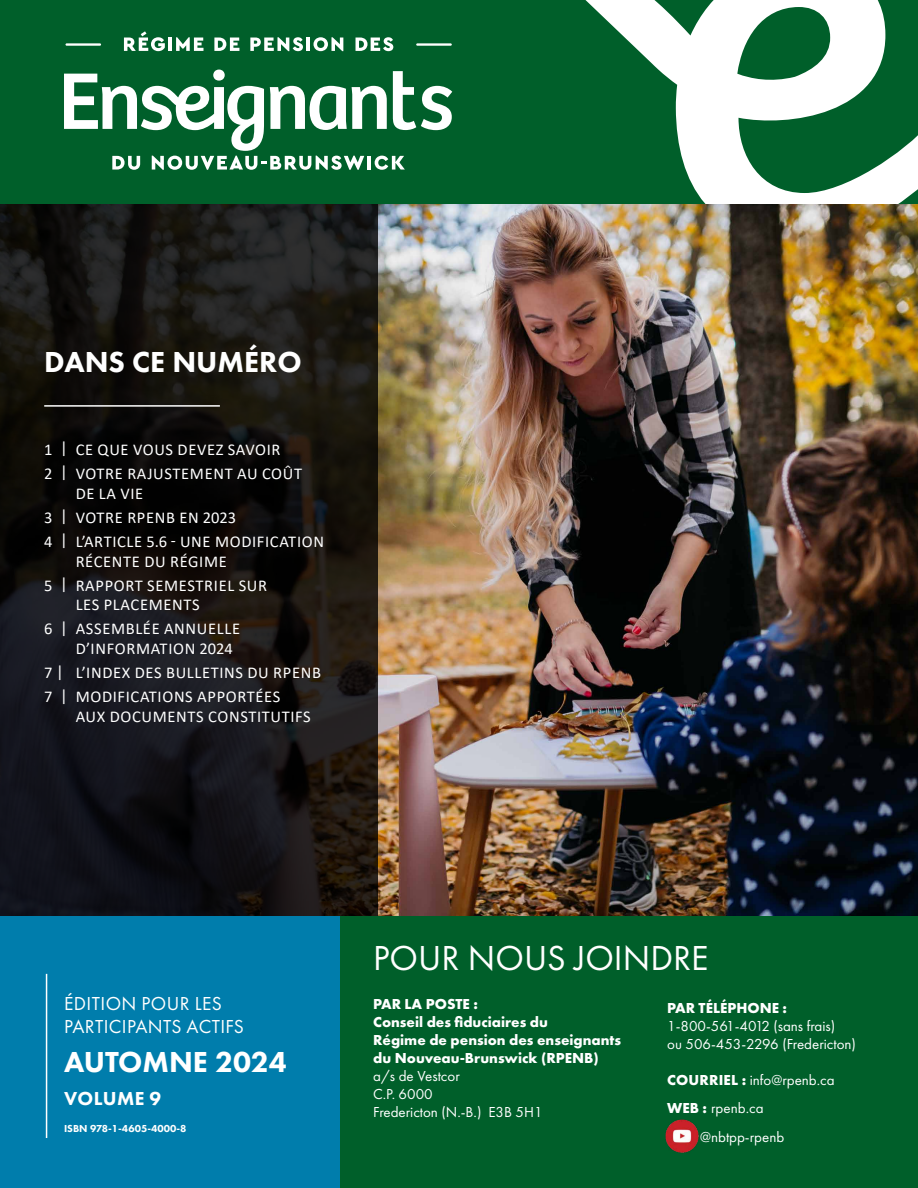
<style>
.page{position:relative;width:918px;height:1188px;background:#fff}
.page>*{position:absolute;margin:0;border:0;box-sizing:border-box;transform-origin:0 0}
.t1{font:36px "Futura PT";color:#fff}
.t2{font:800 30px "Futura PT";color:#fff}
.t3{font:19.5px/23.4px "Futura PT";letter-spacing:.02em;color:#fff}
.t4{font:800 19.5px "Futura PT";letter-spacing:.02em;color:#fff}
.t5{font:16.5px/24px "Calibri";letter-spacing:.04em;color:#fff}
.t6{font:15px/18px "Futura PT";color:#fff}
.t7{font:700 15px/18px "Futura PT";color:#fff}
.t8{font:800 10.5px "Futura PT";color:#fff}
.s1{font-weight:700}
</style>
<div class="page">
<div style="left:325px;top:915px;width:593px;height:273px;background:#005f2a"></div>
<div style="left:0;top:203px;width:339px;height:985px;background:#007dac"></div>
<img style="left:378px;top:203px;width:540px;height:713px">
<hr style="left:46px;top:974px;width:1px;height:164px;background:#fff">
<svg style="left:0;top:203px;width:378px;height:713px;background:#151413"></svg>
<div style="left:0;top:0;width:918px;height:203px;background:#005f2a"></div>
<svg style="left:585px;top:0;width:333px;height:203px"></svg>
<hr style="left:44px;top:405px;width:176px;height:2px;background:#fff">
<img style="left:665px;top:1119px;width:34px;height:34px">
<hr style="left:168px;top:38px;width:4px;height:13px;background:#fff">
<svg style="left:176px;top:37px;width:27px;height:14px"></svg>
<svg style="left:214px;top:38px;width:25px;height:13px"></svg>
<svg style="left:250px;top:37px;width:53px;height:14px"></svg>
<svg style="left:356px;top:37px;width:37px;height:14px"></svg>
<hr style="left:306px;top:38px;width:4px;height:13px;background:#fff">
<svg style="left:314px;top:37px;width:29px;height:14px"></svg>
<svg style="left:124px;top:31px;width:41px;height:20px"></svg>
<div style="left:213px;top:70px;width:12px;height:11px;background:#fff;border-radius:50%"></div>
<svg style="left:64px;top:71px;width:388px;height:99px"></svg>
<hr style="left:416px;top:43px;width:36px;height:3px;background:#fff">
<hr style="left:66px;top:43px;width:35px;height:3px;background:#fff">
<h2 class="t2" style="left:44px;top:343px;width:259px">DANS CE NUMÉRO</h2>
<p class="t5" style="left:44px;top:437px;width:259px">1 | CE QUE VOUS DEVEZ SAVOIR<br>2 | VOTRE RAJUSTEMENT AU COÛT</p>
<p class="t5" style="left:44px;top:481px;width:281px;text-indent:31px">DE LA VIE<br>3 | VOTRE RPENB EN 2023<br>4 | L’ARTICLE 5.6 - UNE MODIFICATION</p>
<p class="t5" style="left:44px;top:549px;width:224px;text-align:center">RÉCENTE DU RÉGIME<br>5 | RAPPORT SEMESTRIEL SUR</p>
<p class="t5" style="left:44px;top:592px;width:197px;text-align:center">LES PLACEMENTS<br>6 | ASSEMBLÉE ANNUELLE</p>
<p class="t5" style="left:44px;top:636px;width:278px;text-indent:32px">D’INFORMATION 2024<br>7 | L’INDEX DES BULLETINS DU RPENB<br>7 | MODIFICATIONS APPORTÉES</p>
<p class="t5" style="left:76px;top:704px;width:237px">AUX DOCUMENTS CONSTITUTIFS</p>
<p class="t3" style="left:64px;top:991px;width:181px">ÉDITION POUR LES<br>PARTICIPANTS ACTIFS</p>
<h2 class="t2" style="left:64px;top:1043px;width:224px">AUTOMNE 2024</h2>
<p class="t4" style="left:64px;top:1086px;width:99px">VOLUME 9</p>
<p class="t8" style="left:64px;top:1122px;width:124px">ISBN 978-1-4605-4000-8</p>
<h1 class="t1" style="left:373px;top:936px;width:337px">POUR NOUS JOINDRE</h1>
<p class="t7" style="left:373px;top:995px;width:249px">PAR LA POSTE :<br>Conseil des fiduciaires du<br>Régime de pension des enseignants du Nouveau-Brunswick (RPENB)</p>
<p class="t6" style="left:373px;top:1067px;width:171px">a/s de Vestcor<br>C.P. 6000<br>Fredericton (N.-B.) E3B 5H1</p>
<p class="t7" style="left:667px;top:998px;width:121px">PAR TÉLÉPHONE :</p>
<p class="t6" style="left:667px;top:1017px;width:190px">1-800-561-4012 (sans frais)<br>ou 506-453-2296 (Fredericton)</p>
<p class="t6" style="left:667px;top:1071px;width:169px"><span class="s1">COURRIEL :</span> info@rpenb.ca</p>
<p class="t6" style="left:667px;top:1099px;width:98px"><span class="s1">WEB :</span> rpenb.ca</p>
<p class="t6" style="left:700px;top:1128px;width:86px">@nbtpp-rpenb</p>
</div>
